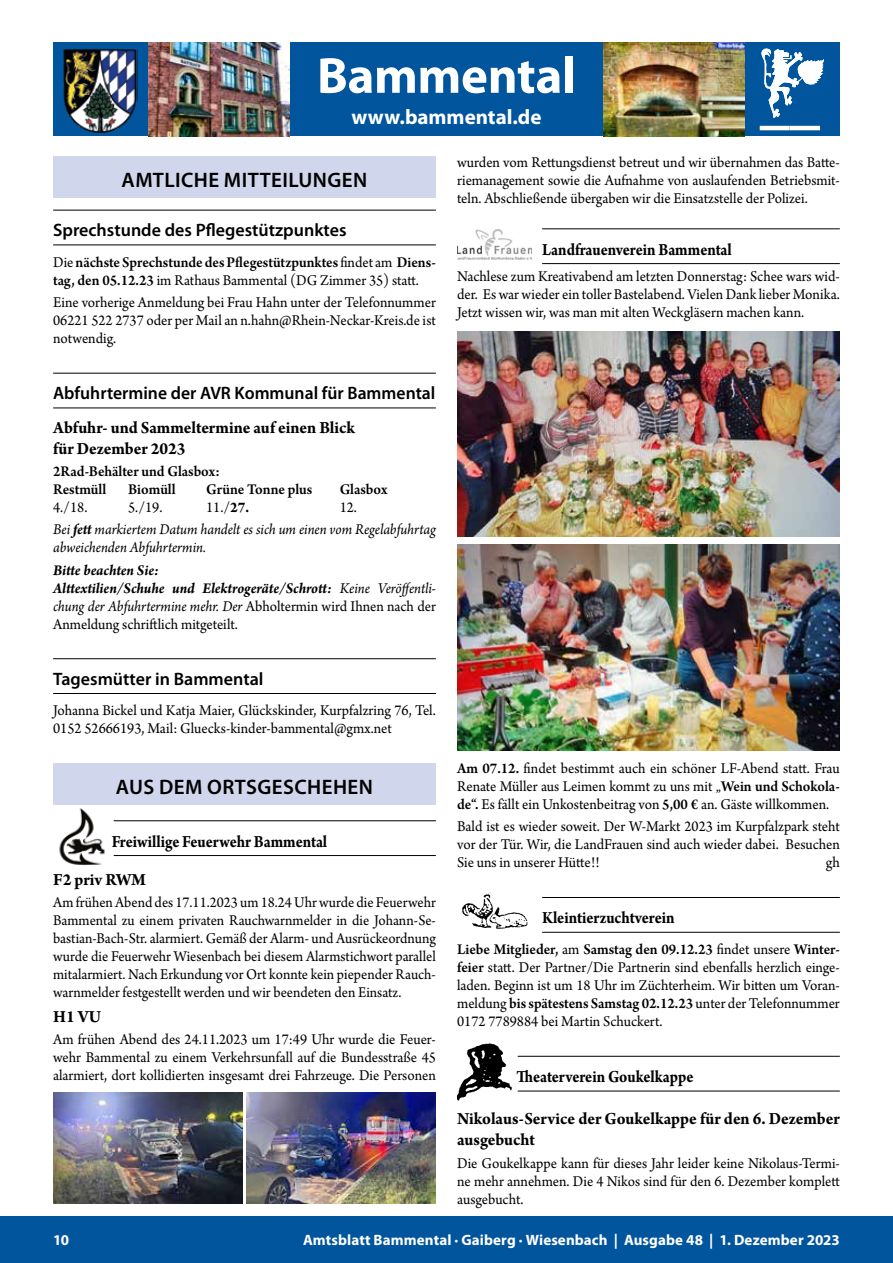
<style>
.page{position:relative;width:893px;height:1263px;background:#fff}
.page>*{position:absolute;margin:0;border:0;box-sizing:border-box;transform-origin:0 0}
.t1{font:700 51px "Myriad Pro";letter-spacing:-.005em;color:#fff}
.t2{font:600 21px "Myriad Pro";letter-spacing:.02em;color:#000}
.t3{font:700 21px "Myriad Pro";color:#fff}
.t4{font:700 18px/21px "Arno Pro";letter-spacing:-.005em;color:#000;scale:.95 1}
.t5{font:700 18px/38px "Arno Pro";letter-spacing:-.005em;color:#000;scale:.88 1}
.t6{font:600 18px "Myriad Pro";color:#000}
.t7{font:15.75px/18px "Arno Pro";color:#000;text-align:justify;scale:.95 1}
.t8{font:15.75px/18px "Arno Pro";color:#000;text-align:justify;scale:.94 1}
.t9{font:600 15.75px/18px "Arno Pro";color:#000;scale:.95 1}
.t10{font:italic 700 15.75px/18px "Arno Pro";letter-spacing:-.005em;color:#000;scale:.95 1}
.t11{font:italic 15.75px/22.2px "Arno Pro";letter-spacing:-.005em;color:#000;scale:.95 1}
.t12{font:700 15px "Myriad Pro";letter-spacing:.005em;color:#fff}
.s1{font-weight:400}
.s2{font-weight:700}
.s3{font-style:normal}
.s4{font-weight:400;font-style:normal}
.s5{font-weight:600}
</style>
<div class="page">
<div style="left:0;top:1216px;width:893px;height:47px;background:#00559d"></div>
<div style="left:53px;top:43px;width:787px;height:93px;background:#00559d"></div>
<img style="left:604px;top:43px;width:140px;height:93px">
<img style="left:149px;top:43px;width:140px;height:93px">
<hr style="left:53px;top:210px;width:383px;height:1px;background:#000">
<hr style="left:53px;top:244px;width:383px;height:1px;background:#000">
<hr style="left:53px;top:373px;width:383px;height:1px;background:#000">
<hr style="left:53px;top:408px;width:383px;height:1px;background:#000">
<hr style="left:53px;top:658px;width:383px;height:1px;background:#000">
<hr style="left:53px;top:693px;width:383px;height:1px;background:#000">
<hr style="left:114px;top:820px;width:322px;height:1px;background:#000">
<hr style="left:114px;top:855px;width:322px;height:1px;background:#000">
<div style="left:53px;top:156px;width:383px;height:42px;background:#d0d7ec"></div>
<div style="left:53px;top:763px;width:383px;height:41px;background:#d0d7ec"></div>
<img style="left:59px;top:808px;width:46px;height:58px">
<hr style="left:542px;top:228px;width:298px;height:1px;background:#000">
<hr style="left:542px;top:263px;width:298px;height:1px;background:#000">
<hr style="left:542px;top:897px;width:298px;height:1px;background:#000">
<hr style="left:542px;top:932px;width:298px;height:1px;background:#000">
<hr style="left:518px;top:1056px;width:322px;height:1px;background:#000">
<hr style="left:518px;top:1091px;width:322px;height:1px;background:#000">
<img style="left:457px;top:332px;width:383px;height:205px">
<img style="left:457px;top:544px;width:383px;height:207px">
<img style="left:457px;top:229px;width:74px;height:30px">
<img style="left:462px;top:894px;width:66px;height:35px">
<img style="left:457px;top:1043px;width:55px;height:58px">
<img style="left:63px;top:48px;width:74px;height:85px">
<svg style="left:761px;top:48px;width:63px;height:70px"></svg>
<hr style="left:760px;top:126px;width:29px;height:4px;background:#fff">
<hr style="left:789px;top:126px;width:31px;height:4px;background:#fff">
<img style="left:53px;top:1093px;width:189px;height:110px">
<img style="left:247px;top:1093px;width:189px;height:110px">
<h1 class="t1" style="left:317px;top:42px;width:260px">Bammental</h1>
<h2 class="t3" style="left:351px;top:103px;width:191px">www.bammental.de</h2>
<h2 class="t2" style="left:122px;top:167px;width:247px">AMTLICHE MITTEILUNGEN</h2>
<p class="t6" style="left:53px;top:218px;width:295px">Sprechstunde des Pflegestützpunktes</p>
<p class="t9" style="left:53px;top:254px;width:404px"><span class="s1">Die</span> nächste Sprechstunde des Pflegestützpunktes <span class="s1">findet am</span> Diens&shy;tag, den 05.12.23 <span class="s1">im Rathaus Bammental (DG Zimmer 35) statt.</span></p>
<p class="t7" style="left:53px;top:294px;width:404px">Eine vorherige Anmeldung bei Frau Hahn unter der Telefonnummer 06221 522 2737 oder per Mail an n.hahn@Rhein-Neckar-Kreis.de ist notwendig.</p>
<p class="t6" style="left:53px;top:382px;width:384px">Abfuhrtermine der AVR Kommunal für Bammental</p>
<p class="t4" style="left:53px;top:418px;width:319px">Abfuhr- und Sammeltermine auf einen Blick für Dezember 2023</p>
<p class="t9" style="left:53px;top:463px;width:177px">2Rad-Behälter und Glasbox:<br>Restmüll</p>
<p class="t9" style="left:128px;top:481px;width:52px">Biomüll</p>
<p class="t9" style="left:206px;top:481px;width:113px">Grüne Tonne plus</p>
<p class="t9" style="left:340px;top:481px;width:52px">Glasbox</p>
<p class="t7" style="left:53px;top:499px;width:38px">4./18.</p>
<p class="t7" style="left:128px;top:499px;width:38px">5./19.</p>
<p class="t7" style="left:206px;top:499px;width:47px">11./<span class="s2">27.</span></p>
<p class="t11" style="left:53px;top:497px;width:404px;text-indent:287px"><span class="s3">12.<br></span>Bei <span class="s2">fett</span> markiertem Datum handelt es sich um einen vom Regelabfuhrtag</p>
<p class="t11" style="left:53px;top:537px;width:162px">abweichenden Abfuhrtermin.</p>
<p class="t10" style="left:53px;top:561px;width:404px">Bitte beachten Sie:<br>Alttextilien/Schuhe und Elektrogeräte/Schrott: <span class="s1">Keine Veröffentli&shy;chung der Abfuhrtermine mehr. Der</span> <span class="s4">Abholtermin wird Ihnen nach der Anmeldung schriftlich mitgeteilt.</span></p>
<p class="t6" style="left:53px;top:667px;width:212px">Tagesmütter in Bammental</p>
<p class="t7" style="left:53px;top:702px;width:404px">Johanna Bickel und Katja Maier, Glückskinder, Kurpfalzring 76, Tel.<br>0152 52666193, Mail: Gluecks-kinder-bammental@gmx.net</p>
<h2 class="t2" style="left:116px;top:773px;width:259px">AUS DEM ORTSGESCHEHEN</h2>
<p class="t5" style="left:53px;top:823px;width:313px;text-indent:59px">Freiwillige Feuerwehr Bammental<br>F2 priv RWM</p>
<p class="t8" style="left:53px;top:894px;width:409px">Am frühen Abend des 17.11.2023 um 18.24 Uhr wurde die Feuerwehr Bammental zu einem privaten Rauchwarnmelder in die Johann-Se&shy;bastian-Bach-Str. alarmiert. Gemäß der Alarm- und Ausrückeordnung wurde die Feuerwehr Wiesenbach bei diesem Alarmstichwort parallel mitalarmiert. Nach Erkundung vor Ort konnte kein piepender Rauch&shy;warnmelder festgestellt werden und wir beendeten den Einsatz.</p>
<p class="t4" style="left:53px;top:1007px;width:52px">H1 VU</p>
<p class="t7" style="left:53px;top:1031px;width:404px">Am frühen Abend des 24.11.2023 um 17:49 Uhr wurde die Feuer&shy;wehr Bammental zu einem Verkehrsunfall auf die Bundesstraße 45 alarmiert, dort kollidierten insgesamt drei Fahrzeuge. Die Personen</p>
<p class="t7" style="left:457px;top:154px;width:404px">wurden vom Rettungsdienst betreut und wir übernahmen das Batte&shy;riemanagement sowie die Aufnahme von auslaufenden Betriebsmit&shy;teln. Abschließende übergaben wir die Einsatzstelle der Polizei.</p>
<p class="t5" style="left:542px;top:231px;width:217px">Landfrauenverein Bammental</p>
<p class="t7" style="left:457px;top:268px;width:404px">Nachlese zum Kreativabend am letzten Donnerstag: Schee wars wid&shy;der. Es war wieder ein toller Bastelabend. Vielen Dank lieber Monika.<br>Jetzt wissen wir, was man mit alten Weckgläsern machen kann.</p>
<p class="t7" style="left:457px;top:760px;width:404px"><span class="s5">Am 07.12.</span> findet bestimmt auch ein schöner LF-Abend statt. Frau Renate Müller aus Leimen kommt zu uns mit „<span class="s5">Wein und Schokola&shy;de“.</span> Es fällt ein Unkostenbeitrag von <span class="s5">5,00 €</span> an. Gäste willkommen.</p>
<p class="t7" style="left:457px;top:818px;width:404px">Bald ist es wieder soweit. Der W-Markt 2023 im Kurpfalzpark steht vor der Tür. Wir, die LandFrauen sind auch wieder dabei. Besuchen Sie uns in unserer Hütte!!</p>
<p class="t7" style="left:826px;top:854px;width:16px">gh</p>
<p class="t5" style="left:542px;top:900px;width:152px">Kleintierzuchtverein</p>
<p class="t7" style="left:457px;top:941px;width:404px"><span class="s5">Liebe Mitglieder,</span> am <span class="s5">Samstag den 09.12.23</span> findet unsere <span class="s5">Winter&shy;feier</span> statt. Der Partner/Die Partnerin sind ebenfalls herzlich einge&shy;laden. Beginn ist um 18 Uhr im Züchterheim. Wir bitten um Voran&shy;meldung <span class="s5">bis spätestens Samstag 02.12.23</span> unter der Telefonnummer 0172 7789884 bei Martin Schuckert.</p>
<p class="t5" style="left:517px;top:1059px;width:202px">Theaterverein Goukelkappe</p>
<p class="t4" style="left:457px;top:1109px;width:404px">Nikolaus-Service der Goukelkappe für den 6. Dezember ausgebucht</p>
<p class="t7" style="left:457px;top:1155px;width:404px">Die Goukelkappe kann für dieses Jahr leider keine Nikolaus-Termi&shy;ne mehr annehmen. Die 4 Nikos sind für den 6. Dezember komplett ausgebucht.</p>
<p class="t12" style="left:53px;top:1230px;width:18px">10</p>
<p class="t12" style="left:303px;top:1230px;width:538px">Amtsblatt Bammental · Gaiberg · Wiesenbach | Ausgabe 48 | 1. Dezember 2023</p>
</div>
